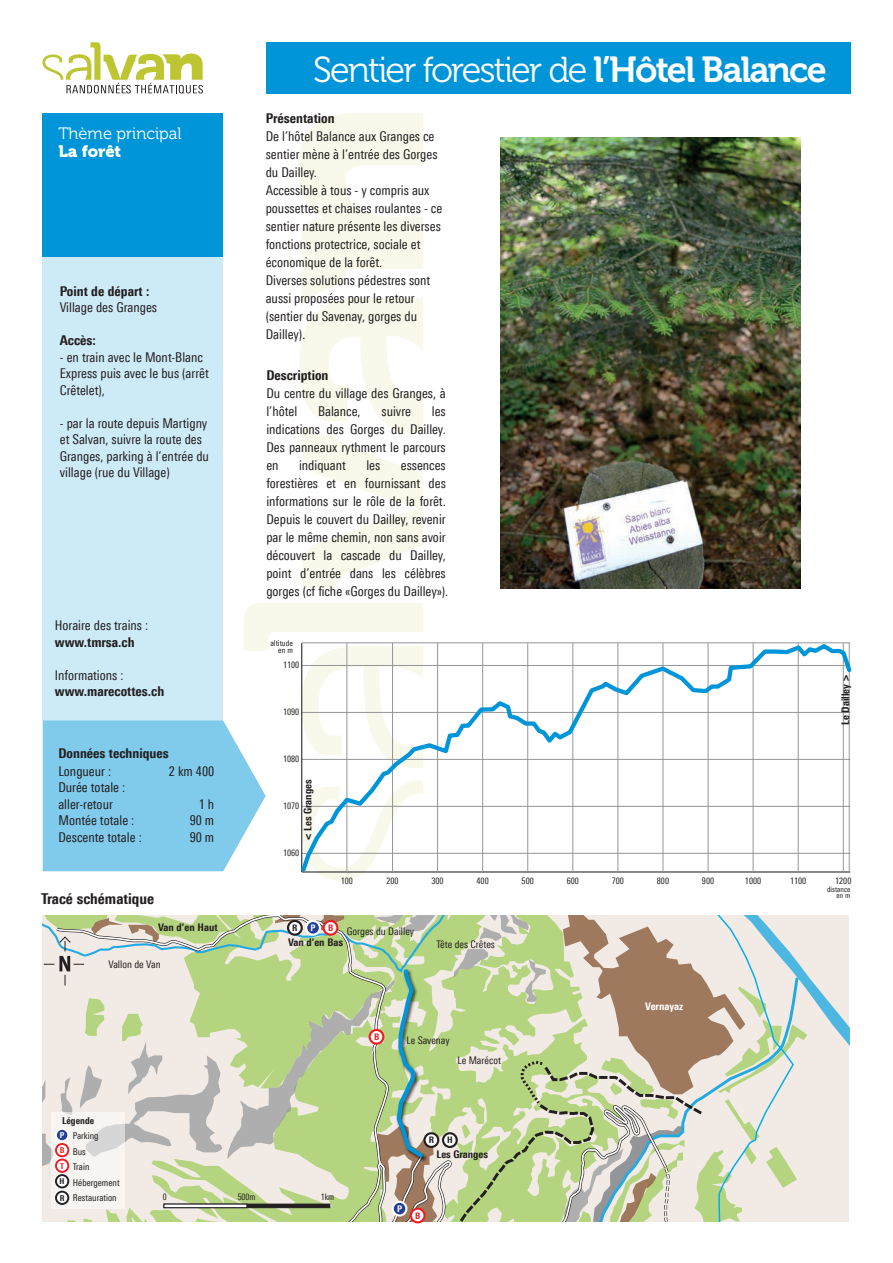
<style>
.page{position:relative;width:893px;height:1263px;background:#fff}
.page>*{position:absolute;margin:0;border:0;box-sizing:border-box;transform-origin:0 0}
.t1{font:36px "Museo 300";letter-spacing:-.05em;color:#fff}
.t2{font:16.5px "Museo 300";color:#fff}
.t3{font:16.5px "Museo 900";color:#fff}
.t4{font:800 15px "Linotype Univers 720 Cn";color:#231f20}
.t5{font:13.5px/18px "Linotype Univers 420 Cn";color:#231f20}
.t6{font:800 13.5px "Linotype Univers 720 Cn";color:#231f20}
.t7{font:10.5px "Linotype Univers 420 Cn";color:#231f20}
.t8{font:800 10.5px "Linotype Univers 720 Cn";color:#231f20}
.t9{font:800 10.5px "Linotype Univers 720 Cn";color:#fff}
.t10{font:9.45px/15.6px "Linotype Univers 420 Cn";color:#231f20}
.t11{font:800 9.45px "Linotype Univers 720 Cn";color:#231f20}
.t12{font:9px "Linotype Univers 420 Cn";color:#231f20}
.t13{font:800 9px "Linotype Univers 720 Cn";color:#231f20}
.t14{font:800 9px "Linotype Univers 720 Cn";color:#ee1d23}
.t15{font:800 9px "Linotype Univers 720 Cn";color:#fff}
.t16{font:8.1px/6.4px "Linotype Univers 420 Cn";color:#231f20;text-align:right}
.t17{font:800 8.1px/15.6px "Linotype Univers 720 Cn";color:#ee1d23}
.t18{font:800 8.1px/16.5px "Linotype Univers 720 Cn";color:#231f20}
.t19{font:800 8.1px "Linotype Univers 720 Cn";color:#fff}
.t20{font:7.5px/6px "Linotype Univers 420 Cn";color:#231f20;text-align:right}
.s1{font-family:"Museo 700"}
</style>
<div class="page">
<div style="left:42px;top:256px;width:181px;height:464px;background:#cdeaf7"></div>
<div style="left:42px;top:113px;width:181px;height:143px;background:#0095d9"></div>
<svg style="left:42px;top:42px;width:161px;height:51px"></svg>
<svg style="left:298px;top:113px;width:125px;height:475px"></svg>
<div style="left:266px;top:42px;width:584px;height:51px;background:#0095d9"></div>
<svg style="left:42px;top:915px;width:807px;height:306px"></svg>
<hr style="left:164px;top:1204px;width:166px;height:4px;background:#231f20">
<svg style="left:164px;top:1204px;width:83px;height:4px"></svg>
<svg style="left:43px;top:603px;width:380px;height:278px"></svg>
<div style="left:324px;top:921px;width:13px;height:14px;background:#fff;border-radius:50%"></div>
<div style="left:323px;top:920px;width:15px;height:16px;border:2px solid #ee1d23;border-radius:50%"></div>
<div style="left:306px;top:921px;width:14px;height:14px;background:#223f99;border-radius:50%"></div>
<div style="left:305px;top:920px;width:16px;height:16px;border:2px solid #fff;border-radius:50%"></div>
<div style="left:393px;top:1202px;width:13px;height:13px;background:#223f99;border-radius:50%"></div>
<div style="left:392px;top:1201px;width:15px;height:15px;border:2px solid #fff;border-radius:50%"></div>
<div style="left:370px;top:1030px;width:13px;height:14px;background:#fff;border-radius:50%"></div>
<div style="left:369px;top:1029px;width:15px;height:16px;border:2px solid #ee1d23;border-radius:50%"></div>
<div style="left:411px;top:1209px;width:14px;height:13px;background:#fff;border-radius:50%"></div>
<div style="left:410px;top:1207px;width:16px;height:16px;border:2px solid #ee1d23;border-radius:50%"></div>
<div style="left:425px;top:1133px;width:13px;height:14px;background:#fff;border-radius:50%"></div>
<div style="left:423px;top:1132px;width:16px;height:16px;border:2px solid #231f20;border-radius:50%"></div>
<img style="left:500px;top:137px;width:301px;height:451px">
<svg style="left:298px;top:641px;width:554px;height:234px"></svg>
<p class="t2" style="left:58px;top:125px;width:125px">Thème principal</p>
<p class="t3" style="left:58px;top:142px;width:64px">La forêt</p>
<p class="t6" style="left:60px;top:283px;width:91px">Point de départ :</p>
<p class="t5" style="left:60px;top:298px;width:99px">Village des Granges</p>
<p class="t6" style="left:60px;top:332px;width:38px">Accès:</p>
<p class="t5" style="left:60px;top:349px;width:151px;line-height:16.5px">- en train avec le Mont-Blanc<br>Express puis avec le bus (arrêt<br>Crêtelet),</p>
<p class="t5" style="left:60px;top:415px;width:151px;line-height:16.5px">- par la route depuis Martigny et Salvan, suivre la route des<br>Granges, parking à l’entrée du village (rue du Village)</p>
<p class="t5" style="left:55px;top:616px;width:95px">Horaire des trains :</p>
<p class="t6" style="left:55px;top:634px;width:81px">www.tmrsa.ch</p>
<p class="t5" style="left:55px;top:666px;width:70px">Informations :</p>
<p class="t6" style="left:55px;top:683px;width:111px">www.marecottes.ch</p>
<p class="t6" style="left:58px;top:745px;width:112px">Données techniques</p>
<p class="t5" style="left:58px;top:762px;width:54px">Longueur :</p>
<p class="t5" style="left:169px;top:762px;width:47px">2 km 400</p>
<p class="t5" style="left:58px;top:779px;width:68px;line-height:16.5px">Durée totale : aller-retour</p>
<p class="t5" style="left:199px;top:795px;width:17px">1 h</p>
<p class="t5" style="left:58px;top:811px;width:77px">Montée totale :</p>
<p class="t5" style="left:190px;top:811px;width:26px">90 m</p>
<p class="t5" style="left:58px;top:828px;width:85px">Descente totale :</p>
<p class="t5" style="left:190px;top:828px;width:26px">90 m</p>
<p class="t4" style="left:41px;top:890px;width:115px">Tracé schématique</p>
<p class="t8" style="left:158px;top:921px;width:61px">Van d’en Haut</p>
<p class="t7" style="left:108px;top:958px;width:54px">Vallon de Van</p>
<h1 class="t1" style="left:313px;top:50px;width:515px">Sentier forestier de <span class="s1">l’Hôtel Balance</span></h1>
<p class="t6" style="left:266px;top:110px;width:70px">Présentation</p>
<p class="t5" style="left:266px;top:127px;width:178px">De l’hôtel Balance aux Granges ce sentier mène à l’entrée des Gorges du Dailley.<br>Accessible à tous - y compris aux poussettes et chaises roulantes - ce sentier nature présente les diverses fonctions protectrice, sociale et économique de la forêt.<br>Diverses solutions pédestres sont aussi proposées pour le retour (sentier du Savenay, gorges du<br>Dailley).</p>
<p class="t6" style="left:266px;top:367px;width:64px">Description</p>
<p class="t5" style="left:266px;top:384px;width:181px">Du centre du village des Granges, à l’hôtel</p>
<p class="t5" style="left:266px;top:402px;width:181px;text-align:justify;text-indent:166px">les indications des Gorges du Dailley.<br>Des panneaux rythment le parcours en</p>
<p class="t5" style="left:318px;top:402px;width:44px">Balance,</p>
<p class="t5" style="left:382px;top:402px;width:31px">suivre</p>
<p class="t5" style="left:299px;top:456px;width:49px">indiquant</p>
<p class="t5" style="left:366px;top:456px;width:15px">les</p>
<p class="t5" style="left:266px;top:456px;width:184px;text-indent:134px">essences forestières et en fournissant des informations sur le rôle de la forêt.<br>Depuis le couvert du Dailley, revenir par le même chemin, non sans avoir découvert la cascade du Dailley, point d’entrée dans les célèbres gorges (cf fiche «Gorges du Dailley»).</p>
<p class="t16" style="left:270px;top:640px;width:24px">altitude en m</p>
<p class="t12" style="left:283px;top:660px;width:18px">1100</p>
<p class="t12" style="left:283px;top:707px;width:18px">1090</p>
<p class="t12" style="left:283px;top:754px;width:18px">1080</p>
<p class="t8" style="left:302px;top:840px;width:62px;rotate:-90deg">&lt; Les Granges</p>
<p class="t12" style="left:283px;top:801px;width:18px">1070</p>
<p class="t12" style="left:283px;top:848px;width:18px">1060</p>
<p class="t12" style="left:341px;top:875px;width:14px">100</p>
<p class="t8" style="left:839px;top:725px;width:52px;rotate:-90deg">Le Dailley &gt;</p>
<p class="t12" style="left:386px;top:875px;width:14px">200</p>
<p class="t12" style="left:431px;top:875px;width:14px">300</p>
<p class="t12" style="left:477px;top:875px;width:14px">400</p>
<p class="t12" style="left:522px;top:875px;width:14px">500</p>
<p class="t12" style="left:567px;top:875px;width:14px">600</p>
<p class="t12" style="left:612px;top:875px;width:14px">700</p>
<p class="t12" style="left:657px;top:875px;width:14px">800</p>
<p class="t12" style="left:702px;top:875px;width:14px">900</p>
<p class="t12" style="left:745px;top:875px;width:18px">1000</p>
<p class="t12" style="left:790px;top:875px;width:18px">1100</p>
<p class="t12" style="left:835px;top:875px;width:18px">1200</p>
<p class="t20" style="left:827px;top:886px;width:25px">distance en m</p>
<p class="t13" style="left:292px;top:922px;width:7px">R</p>
<p class="t15" style="left:311px;top:922px;width:7px">P</p>
<p class="t14" style="left:328px;top:922px;width:7px">B</p>
<p class="t7" style="left:347px;top:925px;width:69px">Gorges du Dailley</p>
<p class="t8" style="left:288px;top:936px;width:56px">Van d’en Bas</p>
<p class="t7" style="left:436px;top:938px;width:60px">Tête des Crêtes</p>
<p class="t14" style="left:374px;top:1031px;width:7px">B</p>
<p class="t7" style="left:406px;top:1034px;width:45px">Le Savenay</p>
<p class="t7" style="left:457px;top:1054px;width:45px">Le Marécot</p>
<p class="t9" style="left:645px;top:1000px;width:40px">Vernayaz</p>
<p class="t11" style="left:62px;top:1115px;width:34px">Légende</p>
<p class="t10" style="left:73px;top:1128px;width:48px">Parking<br>Bus<br>Train<br>Hébergement<br>Restauration</p>
<p class="t19" style="left:60px;top:1130px;width:6px">P</p>
<p class="t17" style="left:60px;top:1142px;width:6px">B<br>T</p>
<p class="t18" style="left:60px;top:1173px;width:7px">H<br>R</p>
<p class="t12" style="left:163px;top:1192px;width:5px">0</p>
<p class="t12" style="left:238px;top:1192px;width:19px">500m</p>
<p class="t12" style="left:321px;top:1192px;width:15px">1km</p>
<p class="t13" style="left:429px;top:1135px;width:7px">R</p>
<p class="t13" style="left:447px;top:1135px;width:7px">H</p>
<p class="t8" style="left:436px;top:1148px;width:53px">Les Granges</p>
<p class="t15" style="left:397px;top:1203px;width:7px">P</p>
<p class="t14" style="left:415px;top:1210px;width:7px">B</p>
</div>
